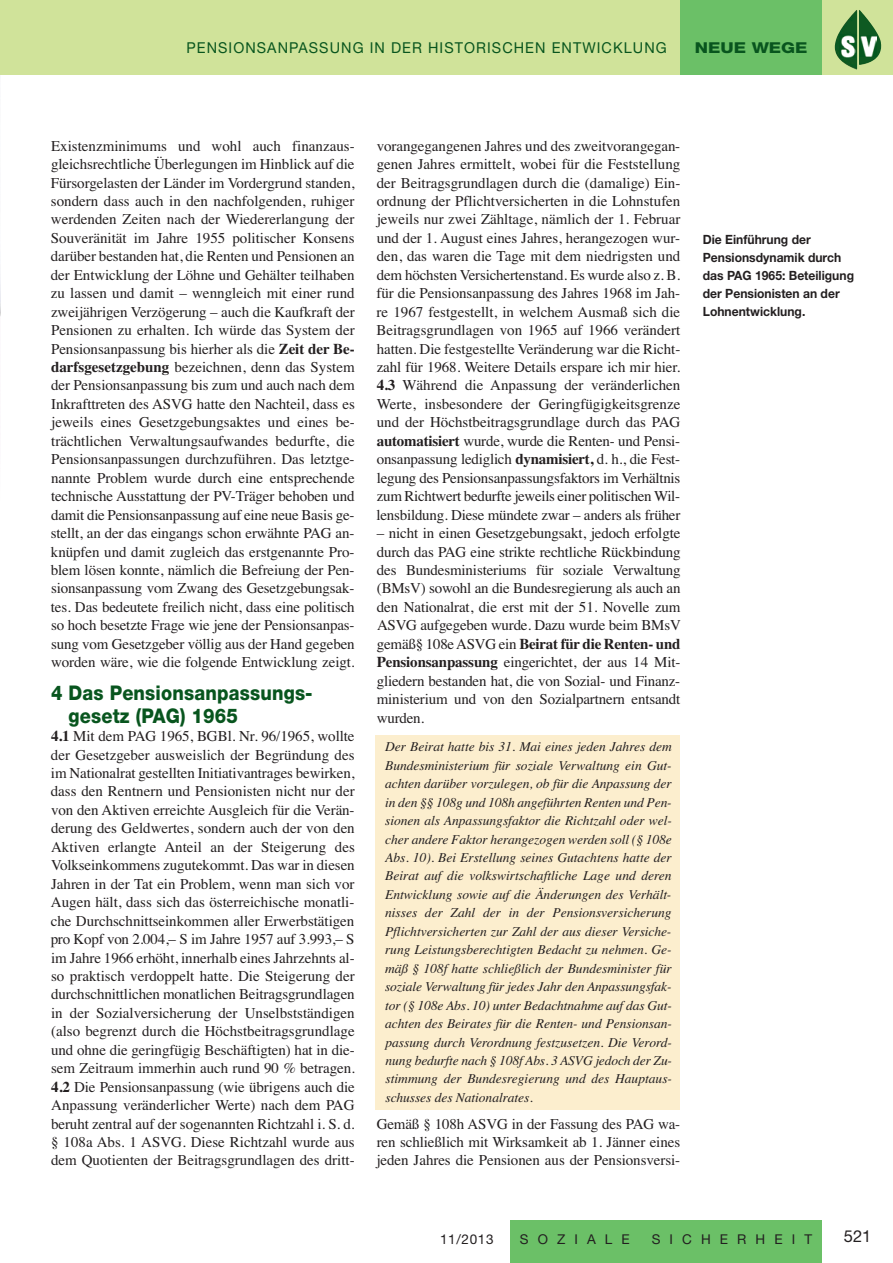
<style>
.page{position:relative;width:893px;height:1263px;background:#fff}
.page>*{position:absolute;margin:0;border:0;box-sizing:border-box;transform-origin:0 0}
.t1{font:800 20.25px/22.5px "Helvetica Neue";letter-spacing:.01em;color:#08551e;scale:.9 1}
.t2{font:16.5px "Helvetica Neue";color:#231f20}
.t3{font:15px/18.5px "Times";letter-spacing:-.005em;color:#231f20;text-align:justify}
.t4{font:15px "Helvetica Neue";letter-spacing:.075em;color:#08551e;scale:.96 1}
.t5{font:800 15px "Helvetica Neue";color:#08551e;scale:1.2 1}
.t6{font:italic 13.5px/18.5px "Times";letter-spacing:-.005em;color:#231f20;text-align:justify}
.t7{font:13.5px "Helvetica Neue";letter-spacing:.675em;color:#231f20}
.t8{font:700 12.75px/18px "Helvetica Neue";color:#231f20;scale:.95 1}
.s1{font-weight:700}
</style>
<div class="page">
<img style="left:0;top:74px;width:1px;height:243px">
<div style="left:375px;top:736px;width:305px;height:374px;background:#fceece"></div>
<div style="left:0;top:0;width:893px;height:74px;background:#d0e39a"></div>
<div style="left:680px;top:0;width:142px;height:74px;background:#6bc067"></div>
<div style="left:510px;top:1220px;width:312px;height:43px;background:#6bc067"></div>
<img style="left:859px;top:10px;width:22px;height:55px">
<img style="left:835px;top:10px;width:22px;height:60px">
<img style="left:839px;top:35px;width:17px;height:22px">
<img style="left:861px;top:36px;width:15px;height:21px">
<p class="t4" style="left:186px;top:43px;width:502px">PENSIONSANPASSUNG IN DER HISTORISCHEN ENTWICKLUNG</p>
<p class="t5" style="left:695px;top:43px;width:96px">NEUE WEGE</p>
<p class="t3" style="left:51px;top:136px;width:305px">Existenzminimums und wohl auch finanzaus&shy;gleichsrechtliche Überlegungen im Hinblick auf die Fürsorgelasten der Länder im Vordergrund standen, sondern dass auch in den nachfolgenden, ruhiger werdenden Zeiten nach der Wiedererlangung der Souveränität im Jahre 1955 politischer Konsens darüber bestanden hat, die Renten und Pensionen an der Entwicklung der Löhne und Gehälter teilhaben zu lassen und damit – wenngleich mit einer rund zweijährigen Verzögerung – auch die Kaufkraft der Pensionen zu erhalten. Ich würde das System der Pensionsanpassung bis hierher als die <span class="s1">Zeit der Be&shy;darfsgesetzgebung</span> bezeichnen, denn das System der Pensionsanpassung bis zum und auch nach dem Inkrafttreten des ASVG hatte den Nachteil, dass es jeweils eines Gesetzgebungsaktes und eines be&shy;trächtlichen Verwaltungsaufwandes bedurfte, die Pensionsanpassungen durchzuführen. Das letztge&shy;nannte Problem wurde durch eine entsprechende technische Ausstattung der PV-Träger behoben und damit die Pensionsanpassung auf eine neue Basis ge&shy;stellt, an der das eingangs schon erwähnte PAG an&shy;knüpfen und damit zugleich das erstgenannte Pro&shy;blem lösen konnte, nämlich die Befreiung der Pen&shy;sionsanpassung vom Zwang des Gesetzgebungsak&shy;tes. Das bedeutete freilich nicht, dass eine politisch so hoch besetzte Frage wie jene der Pensionsanpas&shy;sung vom Gesetzgeber völlig aus der Hand gegeben worden wäre, wie die folgende Entwicklung zeigt.</p>
<h1 class="t1" style="left:68px;top:684px;width:273px;text-indent:-17px">4 Das Pensionsanpassungs&shy;gesetz (PAG) 1965</h1>
<p class="t3" style="left:51px;top:727px;width:306px"><span class="s1">4.1</span> Mit dem PAG 1965, BGBl. Nr. 96/1965, wollte der Gesetzgeber ausweislich der Begründung des im Nationalrat gestellten Initiativantrages bewirken, dass den Rentnern und Pensionisten nicht nur der von den Aktiven erreichte Ausgleich für die Verän&shy;derung des Geldwertes, sondern auch der von den Aktiven erlangte Anteil an der Steigerung des Volkseinkommens zugutekommt. Das war in diesen Jahren in der Tat ein Problem, wenn man sich vor Augen hält, dass sich das österreichische monatli&shy;che Durchschnittseinkommen aller Erwerbstätigen pro Kopf von 2.004,– S im Jahre 1957 auf 3.993,– S im Jahre 1966 erhöht, innerhalb eines Jahrzehnts al&shy;so praktisch verdoppelt hatte. Die Steigerung der durchschnittlichen monatlichen Beitragsgrundlagen in der Sozialversicherung der Unselbstständigen (also begrenzt durch die Höchstbeitragsgrundlage und ohne die geringfügig Beschäftigten) hat in die&shy;sem Zeitraum immerhin auch rund 90 % betragen.<br><span class="s1">4.2</span> Die Pensionsanpassung (wie übrigens auch die Anpassung veränderlicher Werte) nach dem PAG beruht zentral auf der sogenannten Richtzahl i. S. d. § 108a Abs. 1 ASVG. Diese Richtzahl wurde aus dem Quotienten der Beitragsgrundlagen des dritt-</p>
<p class="t3" style="left:377px;top:136px;width:305px">vorangegangenen Jahres und des zweitvorangegan&shy;genen Jahres ermittelt, wobei für die Feststellung der Beitragsgrundlagen durch die (damalige) Ein&shy;ordnung der Pflichtversicherten in die Lohnstufen jeweils nur zwei Zähltage, nämlich der 1. Februar und der 1. August eines Jahres, herangezogen wur&shy;den, das waren die Tage mit dem niedrigsten und dem höchsten Versichertenstand. Es wurde also z. B. für die Pensionsanpassung des Jahres 1968 im Jah&shy;re 1967 festgestellt, in welchem Ausmaß sich die Beitragsgrundlagen von 1965 auf 1966 verändert hatten. Die festgestellte Veränderung war die Richt&shy;zahl für 1968. Weitere Details erspare ich mir hier.<br><span class="s1">4.3</span> Während die Anpassung der veränderlichen Werte, insbesondere der Geringfügigkeitsgrenze und der Höchstbeitragsgrundlage durch das PAG <span class="s1">automatisiert</span> wurde, wurde die Renten- und Pensi&shy;onsanpassung lediglich <span class="s1">dynamisiert,</span> d. h., die Fest&shy;legung des Pensionsanpassungsfaktors im Verhältnis zum Richtwert bedurfte jeweils einer politischen Wil&shy;lensbildung. Diese mündete zwar – anders als früher</p>
<p class="t3" style="left:377px;top:524px;width:306px">– nicht in einen Gesetzgebungsakt, jedoch erfolgte durch das PAG eine strikte rechtliche Rückbindung des Bundesministeriums für soziale Verwaltung (BMsV) sowohl an die Bundesregierung als auch an den Nationalrat, die erst mit der 51. Novelle zum ASVG aufgegeben wurde. Dazu wurde beim BMsV gemäß§ 108e ASVG ein <span class="s1">Beirat für die Renten- und Pensionsanpassung</span> eingerichtet, der aus 14 Mit&shy;gliedern bestanden hat, die von Sozial- und Finanz&shy;ministerium und von den Sozialpartnern entsandt wurden.</p>
<p class="t6" style="left:385px;top:737px;width:289px">Der Beirat hatte bis 31. Mai eines jeden Jahres dem Bundesministerium für soziale Verwaltung ein Gut&shy;achten darüber vorzulegen, ob für die Anpassung der in den §§ 108g und 108h angeführten Renten und Pen&shy;sionen als Anpassungsfaktor die Richtzahl oder wel&shy;cher andere Faktor herangezogen werden soll (§ 108e Abs. 10). Bei Erstellung seines Gutachtens hatte der Beirat auf die volkswirtschaftliche Lage und deren Entwicklung sowie auf die Änderungen des Verhält&shy;nisses der Zahl der in der Pensionsversicherung Pflichtversicherten zur Zahl der aus dieser Versiche&shy;rung Leistungsberechtigten Bedacht zu nehmen. Ge&shy;mäß § 108f hatte schließlich der Bundesminister für soziale Verwaltung für jedes Jahr den Anpassungsfak&shy;tor (§ 108e Abs. 10) unter Bedachtnahme auf das Gut&shy;achten des Beirates für die Renten- und Pensionsan&shy;passung durch Verordnung festzusetzen. Die Verord&shy;nung bedurfte nach § 108f Abs. 3 ASVG jedoch der Zu&shy;stimmung der Bundesregierung und des Hauptaus&shy;schusses des Nationalrates.</p>
<p class="t3" style="left:376px;top:1114px;width:305px">Gemäß § 108h ASVG in der Fassung des PAG wa&shy;ren schließlich mit Wirksamkeit ab 1. Jänner eines jeden Jahres die Pensionen aus der Pensionsversi-</p>
<p class="t8" style="left:703px;top:231px;width:161px">Die Einführung der<br>Pensionsdynamik durch das PAG 1965: Beteiligung der Pensionisten an der<br>Lohnentwicklung.</p>
<p class="t7" style="left:440px;top:1234px;width:55px">11/2013</p>
<p class="t7" style="left:520px;top:1234px;width:111px">SOZIALE</p>
<p class="t7" style="left:652px;top:1234px;width:162px">SICHERHEIT</p>
<p class="t2" style="left:844px;top:1230px;width:29px">521</p>
</div>
